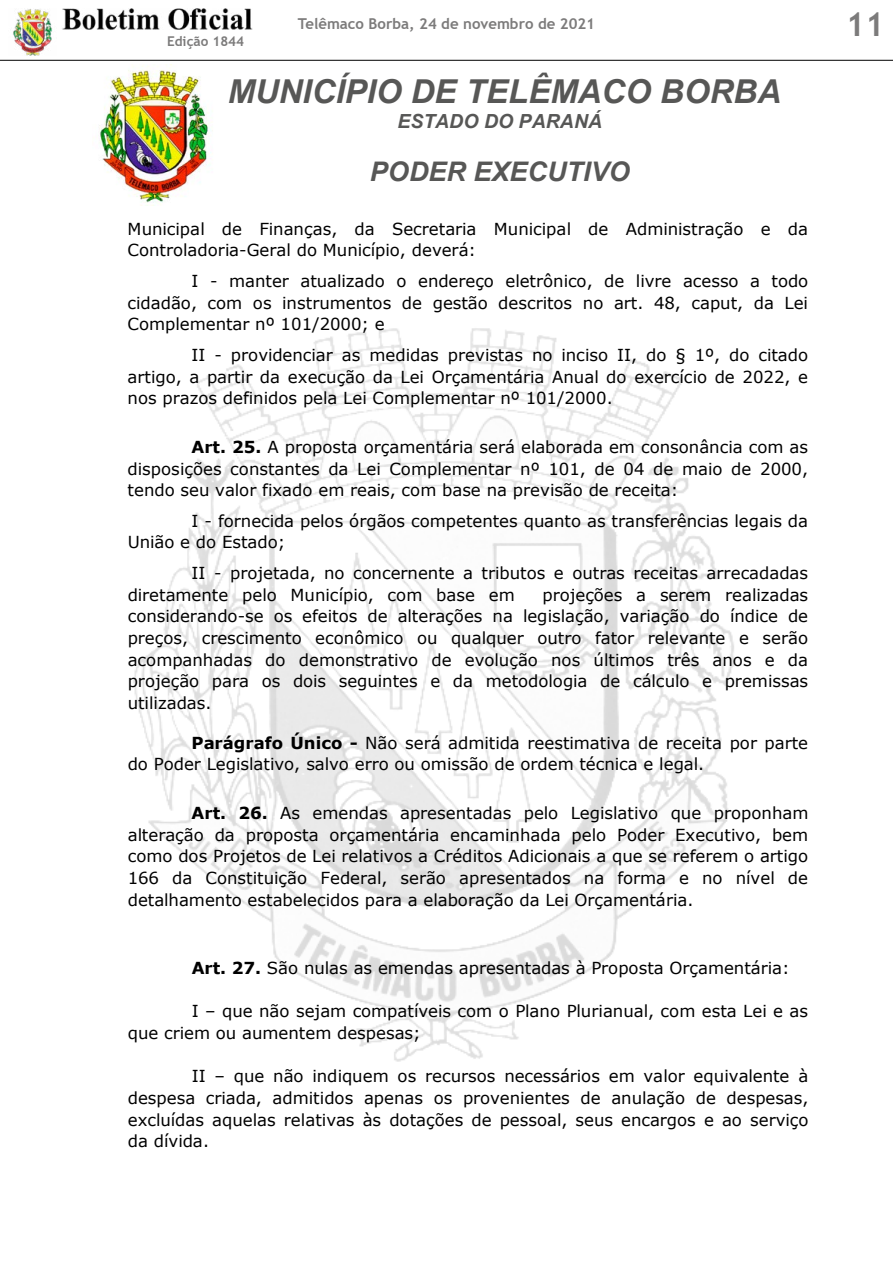
<style>
.page{position:relative;width:893px;height:1263px;background:#fff}
.page>*{position:absolute;margin:0;border:0;box-sizing:border-box;transform-origin:0 0}
.t1{font:italic 700 33px "Arial";color:#575756}
.t2{font:700 33px "Trebuchet MS";color:#7c7b7b}
.t3{font:italic 700 27px "Arial";color:#575756}
.t4{font:italic 700 19.5px "Arial";color:#575756}
.t5{font:16.5px/21.6px "Verdana";letter-spacing:-.005em;color:#000;text-align:justify}
.t6{font:700 15px "Trebuchet MS";color:#7c7b7b}
.t7{font:700 13.5px "Trebuchet MS";color:#7c7b7b}
.s1{font-weight:700}
</style>
<div class="page">
<img style="left:13px;top:9px;width:39px;height:47px">
<img style="left:62px;top:8px;width:191px;height:21px">
<hr style="left:0;top:60px;width:893px;height:1px;background:#000">
<img style="left:99px;top:65px;width:114px;height:138px">
<img style="left:133px;top:328px;width:601px;height:734px">
<p class="t6" style="left:298px;top:14px;width:299px">Telêmaco Borba, 24 de novembro de 2021</p>
<h1 class="t2" style="left:846px;top:3px;width:40px">11</h1>
<p class="t7" style="left:167px;top:33px;width:79px">Edição 1844</p>
<h1 class="t1" style="left:228px;top:69px;width:555px">MUNICÍPIO DE TELÊMACO BORBA</h1>
<p class="t4" style="left:397px;top:108px;width:206px">ESTADO DO PARANÁ</p>
<h2 class="t3" style="left:370px;top:154px;width:261px">PODER EXECUTIVO</h2>
<p class="t5" style="left:128px;top:218px;width:682px">Municipal de Finanças, da Secretaria Municipal de Administração e da<br>Controladoria-Geral do Município, deverá:</p>
<p class="t5" style="left:128px;top:270px;width:682px;text-indent:64px">I - manter atualizado o endereço eletrônico, de livre acesso a todo cidadão, com os instrumentos de gestão descritos no art. 48, caput, da Lei Complementar nº 101/2000; e</p>
<p class="t5" style="left:128px;top:344px;width:682px;text-indent:64px">II - providenciar as medidas previstas no inciso II, do § 1º, do citado artigo, a partir da execução da Lei Orçamentária Anual do exercício de 2022, e nos prazos definidos pela Lei Complementar nº 101/2000.</p>
<p class="t5" style="left:128px;top:436px;width:682px;text-indent:64px"><span class="s1">Art. 25.</span> A proposta orçamentária será elaborada em consonância com as disposições constantes da Lei Complementar nº 101, de 04 de maio de 2000, tendo seu valor fixado em reais, com base na previsão de receita:</p>
<p class="t5" style="left:128px;top:510px;width:682px;text-indent:64px">I - fornecida pelos órgãos competentes quanto as transferências legais da<br>União e do Estado;</p>
<p class="t5" style="left:128px;top:562px;width:682px;text-indent:64px">II - projetada, no concernente a tributos e outras receitas arrecadadas diretamente pelo Município, com base em</p>
<p class="t5" style="left:128px;top:584px;width:682px;text-indent:415px">projeções a serem realizadas considerando-se os efeitos de alterações na legislação, variação do índice de preços, crescimento econômico ou qualquer outro fator relevante e serão acompanhadas do demonstrativo de evolução nos últimos três anos e da projeção para os dois seguintes e da metodologia de cálculo e premissas utilizadas.</p>
<p class="t5" style="left:128px;top:731px;width:682px;text-indent:64px"><span class="s1">Parágrafo Único -</span> Não será admitida reestimativa de receita por parte do Poder Legislativo, salvo erro ou omissão de ordem técnica e legal.</p>
<p class="t5" style="left:128px;top:802px;width:682px;text-indent:64px"><span class="s1">Art. 26.</span> As emendas apresentadas pelo Legislativo que proponham alteração da proposta orçamentária encaminhada pelo Poder Executivo, bem como dos Projetos de Lei relativos a Créditos Adicionais a que se referem o artigo 166 da Constituição Federal, serão apresentados na forma e no nível de detalhamento estabelecidos para a elaboração da Lei Orçamentária.</p>
<p class="t5" style="left:192px;top:957px;width:599px"><span class="s1">Art. 27.</span> São nulas as emendas apresentadas à Proposta Orçamentária:</p>
<p class="t5" style="left:128px;top:1000px;width:682px;text-indent:64px">I – que não sejam compatíveis com o Plano Plurianual, com esta Lei e as que criem ou aumentem despesas;</p>
<p class="t5" style="left:128px;top:1065px;width:682px;text-indent:64px">II – que não indiquem os recursos necessários em valor equivalente à despesa criada, admitidos apenas os provenientes de anulação de despesas, excluídas aquelas relativas às dotações de pessoal, seus encargos e ao serviço da dívida.</p>
</div>
